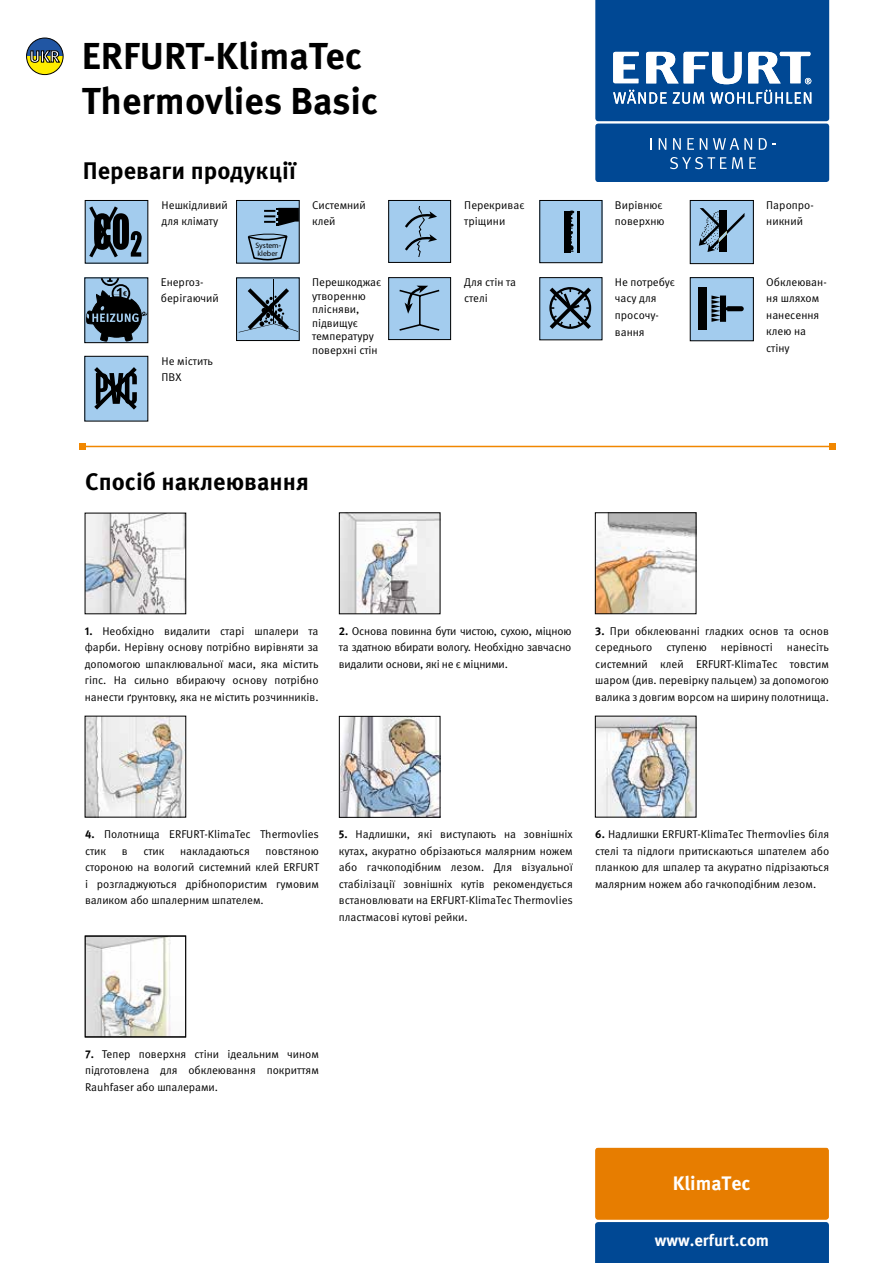
<style>
.page{position:relative;width:893px;height:1263px;background:#fff}
.page>*{position:absolute;margin:0;border:0;box-sizing:border-box;transform-origin:0 0}
.t1{font:700 37.5px/45px "Meta Pro";color:#000}
.t2{font:700 24px "Meta Pro";color:#000}
.t3{font:700 19.5px "Meta Pro";color:#fff}
.t4{font:700 16.5px "Meta Pro";color:#fff}
.t5{font:700 16.35px "Meta Pro";color:#fff}
.t6{font:11.25px/16.5px "Meta Pro";color:#000}
.t7{font:700 condensed 7.8px/8.1px "Futura T";color:#000}
.s1{font-weight:700}
</style>
<div class="page">
<div style="left:85px;top:201px;width:63px;height:62px;background:#a3ccee"></div>
<svg style="left:89px;top:206px;width:53px;height:52px"></svg>
<div style="left:237px;top:200px;width:62px;height:63px;background:#a3ccee"></div>
<svg style="left:247px;top:208px;width:50px;height:53px"></svg>
<div style="left:236px;top:200px;width:63px;height:63px;border:1px solid #000"></div>
<svg style="left:390px;top:202px;width:59px;height:59px;background:#97bedd"></svg>
<div style="left:388px;top:200px;width:63px;height:63px;border:1px solid #000"></div>
<div style="left:540px;top:200px;width:62px;height:63px;background:#a3ccee"></div>
<div style="left:564px;top:211px;width:7px;height:41px;background:#000"></div>
<svg style="left:570px;top:210px;width:4px;height:42px"></svg>
<hr style="left:578px;top:211px;width:2px;height:41px;background:#000">
<div style="left:540px;top:200px;width:62px;height:63px;border:1px solid #000"></div>
<div style="left:690px;top:200px;width:63px;height:63px;background:#a3ccee"></div>
<svg style="left:699px;top:208px;width:45px;height:44px"></svg>
<div style="left:690px;top:200px;width:63px;height:64px;border:1px solid #000"></div>
<svg style="left:87px;top:280px;width:59px;height:61px;background:#506475"></svg>
<div style="left:85px;top:278px;width:63px;height:65px;border:1px solid #000"></div>
<div style="left:237px;top:278px;width:62px;height:62px;background:#a3ccee"></div>
<hr style="left:274px;top:279px;width:1px;height:45px;background:#000">
<svg style="left:239px;top:288px;width:58px;height:44px"></svg>
<div style="left:236px;top:278px;width:63px;height:63px;border:1px solid #000"></div>
<hr style="left:82px;top:446px;width:750px;height:1px;background:#f18700">
<svg style="left:79px;top:443px;width:6px;height:6px"></svg>
<svg style="left:829px;top:443px;width:6px;height:6px"></svg>
<svg style="left:595px;top:0;width:234px;height:121px;background:#2864a4"></svg>
<div style="left:595px;top:124px;width:234px;height:58px;background:#004894;border-radius:3px"></div>
<svg style="left:651px;top:138px;width:1px;height:12px"></svg>
<svg style="left:659px;top:138px;width:7px;height:12px"></svg>
<svg style="left:673px;top:138px;width:8px;height:12px"></svg>
<svg style="left:687px;top:138px;width:7px;height:12px"></svg>
<svg style="left:700px;top:138px;width:7px;height:12px"></svg>
<svg style="left:713px;top:138px;width:39px;height:12px"></svg>
<svg style="left:759px;top:138px;width:17px;height:12px"></svg>
<svg style="left:670px;top:157px;width:73px;height:12px"></svg>
<svg style="left:749px;top:157px;width:7px;height:12px"></svg>
<svg style="left:390px;top:279px;width:59px;height:59px;background:#95bbda"></svg>
<div style="left:388px;top:277px;width:63px;height:63px;border:1px solid #000"></div>
<img style="left:87px;top:515px;width:97px;height:97px">
<img style="left:597px;top:514px;width:97px;height:98px">
<div style="left:595px;top:512px;width:101px;height:102px;border:1px solid #000"></div>
<img style="left:341px;top:514px;width:97px;height:98px">
<div style="left:339px;top:512px;width:101px;height:102px;border:1px solid #000"></div>
<img style="left:87px;top:718px;width:97px;height:97px">
<img style="left:597px;top:718px;width:97px;height:97px">
<img style="left:341px;top:718px;width:97px;height:98px">
<div style="left:339px;top:716px;width:101px;height:102px;border:1px solid #000"></div>
<img style="left:87px;top:938px;width:84px;height:97px">
<div style="left:85px;top:935px;width:101px;height:102px;border:1px solid #000"></div>
<svg style="left:595px;top:1147px;width:234px;height:116px;background:#966e3b"></svg>
<svg style="left:542px;top:279px;width:58px;height:59px;background:#7f9fba"></svg>
<svg style="left:692px;top:279px;width:59px;height:60px;background:#8eb2d0"></svg>
<div style="left:699px;top:287px;width:8px;height:43px;background:#000"></div>
<svg style="left:87px;top:358px;width:59px;height:61px;background:#7694ad"></svg>
<svg style="left:27px;top:38px;width:36px;height:18px"></svg>
<svg style="left:27px;top:56px;width:36px;height:19px"></svg>
<div style="left:26px;top:38px;width:37px;height:37px;border:1px solid #000;border-radius:50%"></div>
<svg style="left:30px;top:46px;width:30px;height:17px"></svg>
<h3 class="t4" style="left:35px;top:44px;width:22px">UK</h3>
<h3 class="t5" style="left:30px;top:44px;width:32px">UKR</h3>
<h1 class="t1" style="left:82px;top:32px;width:298px">ERFURT-KlimaTec<br>Thermovlies Basic</h1>
<h2 class="t2" style="left:83px;top:152px;width:214px">Переваги продукції</h2>
<p class="t6" style="left:162px;top:196px;width:68px">Нешкідливий для клімату</p>
<p class="t6" style="left:766px;top:196px;width:49px">Паропро&shy;никний</p>
<p class="t6" style="left:312px;top:196px;width:55px">Системний клей</p>
<p class="t6" style="left:615px;top:196px;width:51px">Вирівнює поверхню</p>
<p class="t6" style="left:464px;top:196px;width:62px">Перекриває тріщини</p>
<p class="t6" style="left:161px;top:273px;width:59px">Енергоз&shy;берігаючий</p>
<p class="t6" style="left:162px;top:352px;width:53px">Не містить<br>ПВХ</p>
<p class="t7" style="left:255px;top:241px;width:27px">System&shy;kleber</p>
<p class="t6" style="left:312px;top:275px;width:71px;line-height:13.5px">Перешкоджає утворенню плісняви, підвищує температуру поверхні стін</p>
<p class="t6" style="left:464px;top:273px;width:53px">Для стін та стелі</p>
<p class="t6" style="left:615px;top:273px;width:62px">Не потребує часу для просочу&shy;вання</p>
<p class="t6" style="left:766px;top:273px;width:62px">Обклеюван&shy;ня шляхом нанесення клею на стіну</p>
<h2 class="t2" style="left:85px;top:463px;width:225px">Спосіб наклеювання</h2>
<p class="t6" style="left:85px;top:622px;width:235px;text-align:justify"><span class="s1">1.</span> Необхідно видалити старі шпалери та фарби. Нерівну основу потрібно вирівняти за допомогою шпаклювальної маси, яка містить гіпс. На сильно вбираючу основу потрібно нанести ґрунтовку, яка не містить розчинників.</p>
<p class="t6" style="left:339px;top:622px;width:234px;text-align:justify"><span class="s1">2.</span> Основа повинна бути чистою, сухою, міцною та здатною вбирати вологу. Необхідно завчасно видалити основи, які не є міцними.</p>
<p class="t6" style="left:595px;top:622px;width:235px"><span class="s1">3.</span> При обклеюванні гладких основ та основ середнього</p>
<p class="t6" style="left:595px;top:638px;width:235px;text-align:justify;text-indent:192px">нанесіть системний клей ERFURT-KlimaTec товстим шаром (див. перевірку пальцем) за допомогою валика з довгим ворсом на ширину полотнища.</p>
<p class="t6" style="left:666px;top:638px;width:42px">ступеню</p>
<p class="t6" style="left:721px;top:638px;width:53px">нерівності</p>
<p class="t6" style="left:85px;top:825px;width:235px"><span class="s1">4.</span> Полотнища ERFURT-KlimaTec Thermovlies стик</p>
<p class="t6" style="left:85px;top:842px;width:235px;text-align:justify;text-indent:180px">повстяною стороною на вологий системний клей ERFURT і розгладжуються дрібнопористим гумовим валиком або шпалерним шпателем.</p>
<p class="t6" style="left:122px;top:842px;width:7px">в</p>
<p class="t6" style="left:143px;top:842px;width:23px">стик</p>
<p class="t6" style="left:180px;top:842px;width:71px">накладаються</p>
<p class="t6" style="left:339px;top:825px;width:235px;text-align:justify"><span class="s1">5.</span> Надлишки, які виступають на зовнішніх кутах, акуратно обрізаються малярним ножем або гачкоподібним лезом. Для візуальної стабілізації зовнішніх кутів рекомендується встановлювати на ERFURT-KlimaTec Thermovlies пластмасові кутові рейки.</p>
<p class="t6" style="left:595px;top:825px;width:235px;text-align:justify"><span class="s1">6.</span> Надлишки ERFURT-KlimaTec Thermovlies біля стелі та підлоги притискаються шпателем або планкою для шпалер та акуратно підрізаються малярним ножем або гачкоподібним лезом.</p>
<p class="t6" style="left:85px;top:1045px;width:235px;text-align:justify"><span class="s1">7.</span> Тепер поверхня стіни ідеальним чином підготовлена для обклеювання покриттям Rauhfaser або шпалерами.</p>
<h3 class="t3" style="left:673px;top:1168px;width:79px">KlimaTec</h3>
<h3 class="t4" style="left:655px;top:1227px;width:116px">www.erfurt.com</h3>
</div>
